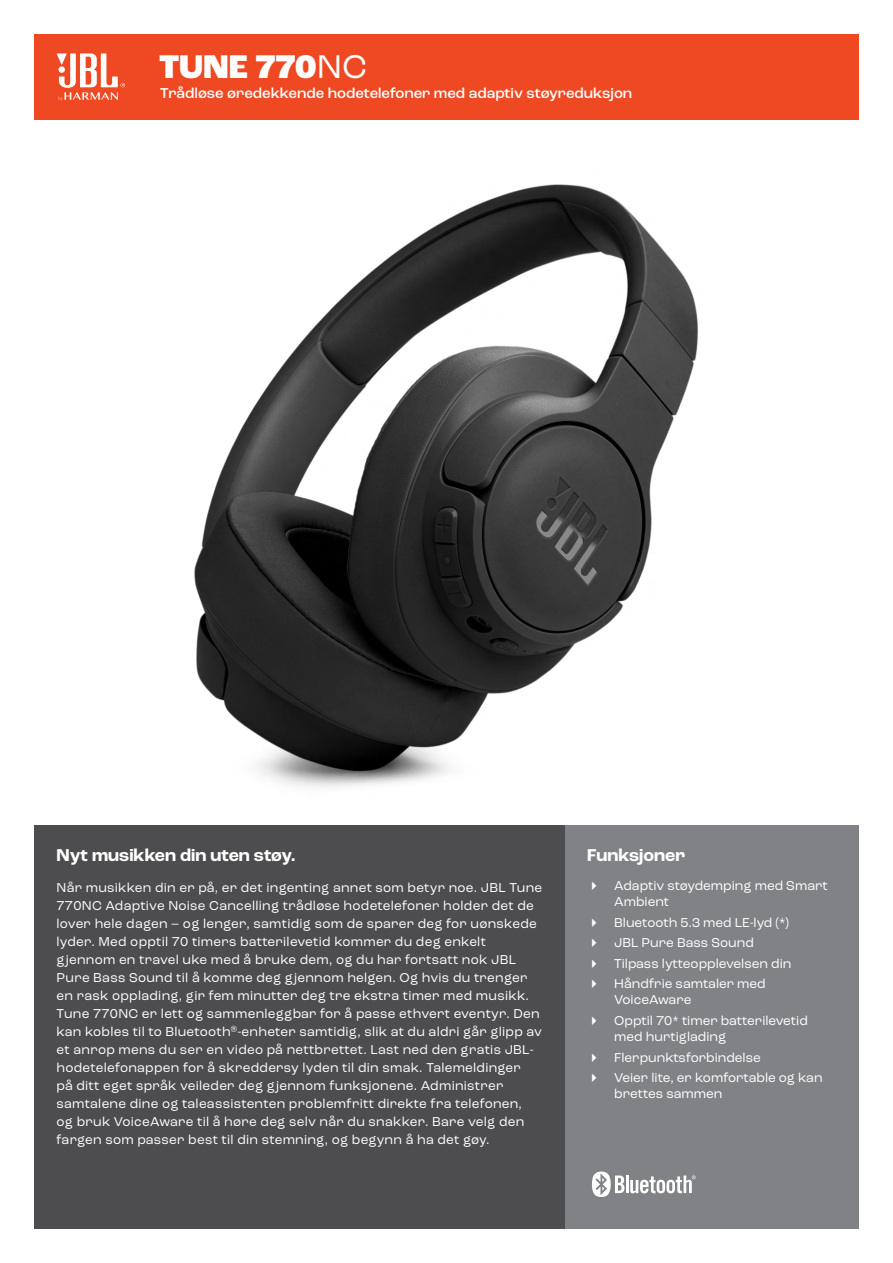
<style>
.page{position:relative;width:893px;height:1263px;background:#fff}
.page>*{position:absolute;margin:0;border:0;box-sizing:border-box;transform-origin:0 0}
.t1{font:800 34.5px "Roc Grotesk";color:#fff}
.t2{font:700 18px "Roc Grotesk";color:#fff}
.t3{font:500 15px "Roc Grotesk";color:#fff}
.t4{font:13.5px/18px "Roc Grotesk";letter-spacing:.02em;color:#fff}
.t5{font:13.5px/20.4px "Roc Grotesk";color:#fff}
.s1{font-weight:400}
</style>
<div class="page">
<img style="left:194px;top:184px;width:504px;height:603px">
<div style="left:565px;top:825px;width:294px;height:404px;background:#808285"></div>
<div style="left:34px;top:825px;width:531px;height:404px;background:#4d4d4f"></div>
<div style="left:34px;top:34px;width:825px;height:85px;background:#ef4923"></div>
<svg style="left:57px;top:53px;width:68px;height:48px"></svg>
<svg style="left:592px;top:1171px;width:104px;height:26px"></svg>
<h1 class="t1" style="left:159px;top:45px;width:210px">TUNE 770<span class="s1">NC</span></h1>
<p class="t3" style="left:160px;top:84px;width:473px">Trådløse øredekkende hodetelefoner med adaptiv støyreduksjon</p>
<h2 class="t2" style="left:57px;top:844px;width:241px">Nyt musikken din uten støy.</h2>
<p class="t4" style="left:57px;top:878px;width:487px">Når musikken din er på, er det ingenting annet som betyr noe. JBL Tune 770NC Adaptive Noise Cancelling trådløse hodetelefoner holder det de lover hele dagen – og lenger, samtidig som de sparer deg for uønskede lyder. Med opptil 70 timers batterilevetid kommer du deg enkelt gjennom en travel uke med å bruke dem, og du har fortsatt nok JBL Pure Bass Sound til å komme deg gjennom helgen. Og hvis du trenger en rask opplading, gir fem minutter deg tre ekstra timer med musikk.<br>Tune 770NC er lett og sammenleggbar for å passe ethvert eventyr. Den kan kobles til to Bluetooth<sup>®</sup>-enheter samtidig, slik at du aldri går glipp av et anrop mens du ser en video på nettbrettet. Last ned den gratis JBL&shy;hodetelefonappen for å skreddersy lyden til din smak. Talemeldinger<br>på ditt eget språk veileder deg gjennom funksjonene. Administrer samtalene dine og taleassistenten problemfritt direkte fra telefonen,<br>og bruk VoiceAware til å høre deg selv når du snakker. Bare velg den fargen som passer best til din stemning, og begynn å ha det gøy.</p>
<h2 class="t2" style="left:587px;top:844px;width:99px">Funksjoner</h2>
<p class="t5" style="left:614px;top:878px;width:215px;line-height:16.2px">Adaptiv støydemping med Smart<br>Ambient</p>
<p class="t5" style="left:614px;top:912px;width:179px">Bluetooth 5.3 med LE-lyd (*)<br>JBL Pure Bass Sound<br>Tilpass lytteopplevelsen din<br>Håndfrie samtaler med</p>
<p class="t5" style="left:614px;top:990px;width:195px">VoiceAware<br>Opptil 70* timer batterilevetid</p>
<p class="t5" style="left:614px;top:1026px;width:210px">med hurtiglading<br>Flerpunktsforbindelse<br>Veier lite, er komfortable og kan</p>
<p class="t5" style="left:614px;top:1083px;width:110px">brettes sammen</p>
</div>
